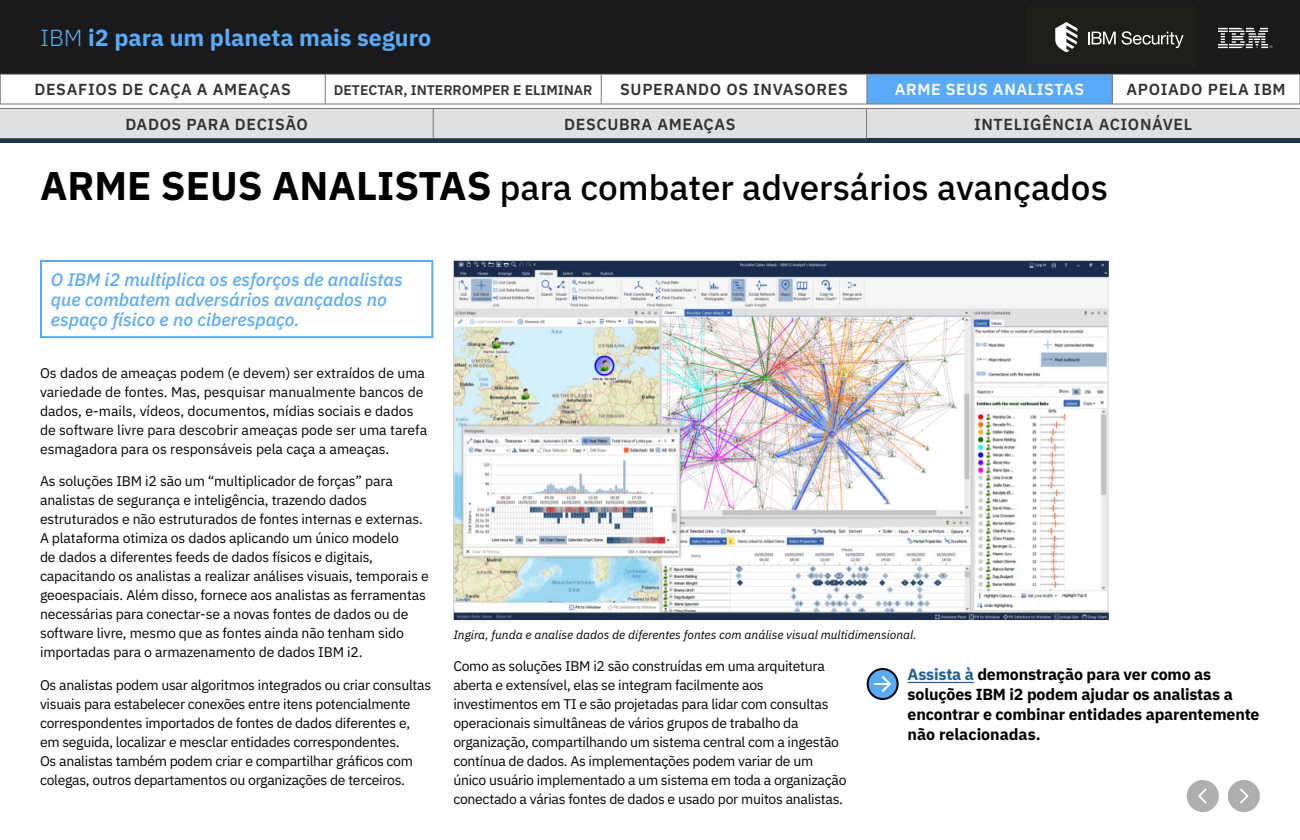
<style>
.page{position:relative;width:1300px;height:840px;background:#fff}
.page>*{position:absolute;margin:0;border:0;box-sizing:border-box;transform-origin:0 0}
.Pagehead{font:500 35px "IBM Plex Sans";color:#000}
.Leftblue{font:700 23.3px "IBM Plex Sans";color:#5aaafa}
.Callout{font:italic 500 18px/20px "IBM Plex Sans";color:#5aaafa}
.Linkbold{font:700 16px/20px "IBM Plex Sans";letter-spacing:-.01em;color:#000}
.Table{font:600 16px "IBM Plex Sans";letter-spacing:.04em;color:#323232}
.Tablewhite{font:600 16px "IBM Plex Sans";letter-spacing:.04em;color:#fff}
.Body{font:14px/19px "IBM Plex Sans";letter-spacing:-.02em;color:#000}
.Body-2{font:14px/19px "IBM Plex Sans";color:#000}
.Table-2{font:600 14px "IBM Plex Sans";color:#323232}
.Figure{font:italic 12px "IBM Plex Sans";color:#000}
.s1{font-weight:300}
.s2{font-weight:700;font-size:40px}
.s3{color:#215e9e}
</style>
<div class="page">
<div style="left:0;top:0;width:1300px;height:74px;background:#1a1a1a"></div>
<div style="left:1027px;top:8px;width:169px;height:59px;background:#1e1f1d"></div>
<svg style="left:1055px;top:22px;width:22px;height:30px"></svg>
<svg style="left:1088px;top:32px;width:28px;height:12px"></svg>
<svg style="left:1122px;top:31px;width:62px;height:17px"></svg>
<svg style="left:1218px;top:28px;width:54px;height:20px"></svg>
<svg style="left:1228px;top:780px;width:32px;height:32px"></svg>
<svg style="left:1187px;top:780px;width:32px;height:32px"></svg>
<div style="left:0;top:138px;width:1300px;height:5px;background:#1d3649"></div>
<div style="left:40px;top:260px;width:393px;height:78px;border:2px solid #5aaafa"></div>
<img style="left:453px;top:260px;width:656px;height:360px">
<svg style="left:868px;top:669px;width:30px;height:30px"></svg>
<div style="left:867px;top:668px;width:32px;height:32px;border:2px solid #000;border-radius:50%"></div>
<svg style="left:875px;top:674px;width:18px;height:20px"></svg>
<svg style="left:0;top:74px;width:1300px;height:64px"></svg>
<hr style="left:0;top:108px;width:433px;height:1px;background:#777677">
<hr style="left:433px;top:108px;width:433px;height:1px;background:#777677">
<hr style="left:866px;top:108px;width:434px;height:1px;background:#777677">
<hr style="left:908px;top:682px;width:66px;height:1px;background:#215e9e">
<p class="Leftblue" style="left:40px;top:19px;width:393px"><span class="s1">IBM</span> i2 para um planeta mais seguro</p>
<p class="Table" style="left:34px;top:77px;width:258px">DESAFIOS DE CAÇA A AMEAÇAS</p>
<p class="Table-2" style="left:334px;top:79px;width:260px">DETECTAR, INTERROMPER E ELIMINAR</p>
<p class="Table" style="left:620px;top:77px;width:229px">SUPERANDO OS INVASORES</p>
<p class="Tablewhite" style="left:895px;top:77px;width:191px">ARME SEUS ANALISTAS</p>
<p class="Table" style="left:1127px;top:77px;width:161px">APOIADO PELA IBM</p>
<p class="Table" style="left:125px;top:111px;width:184px">DADOS PARA DECISÃO</p>
<p class="Table" style="left:564px;top:111px;width:173px">DESCUBRA AMEAÇAS</p>
<p class="Table" style="left:974px;top:111px;width:220px">INTELIGÊNCIA ACIONÁVEL</p>
<p class="Pagehead" style="left:40px;top:160px;width:1070px"><span class="s2">ARME SEUS ANALISTAS</span> para combater adversários avançados</p>
<p class="Callout" style="left:51px;top:268px;width:353px">O IBM i2 multiplica os esforços de analistas que combatem adversários avançados no espaço físico e no ciberespaço.</p>
<p class="Body-2" style="left:40px;top:362px;width:389px">Os dados de ameaças podem (e devem) ser extraídos de uma variedade de fontes. Mas, pesquisar manualmente bancos de dados, e-mails, vídeos, documentos, mídias sociais e dados de software livre para descobrir ameaças pode ser uma tarefa esmagadora para os responsáveis pela caça a ameaças.</p>
<p class="Body" style="left:40px;top:471px;width:390px">As soluções IBM i2 são um “multiplicador de forças” para analistas de segurança e inteligência, trazendo dados estruturados e não estruturados de fontes internas e externas.<br>A plataforma otimiza os dados aplicando um único modelo<br>de dados a diferentes feeds de dados físicos e digitais, capacitando os analistas a realizar análises visuais, temporais e geoespaciais. Além disso, fornece aos analistas as ferramentas necessárias para conectar-se a novas fontes de dados ou de software livre, mesmo que as fontes ainda não tenham sido importadas para o armazenamento de dados IBM i2.</p>
<p class="Body" style="left:40px;top:674px;width:393px">Os analistas podem usar algoritmos integrados ou criar consultas visuais para estabelecer conexões entre itens potencialmente correspondentes importados de fontes de dados diferentes e, em seguida, localizar e mesclar entidades correspondentes.<br>Os analistas também podem criar e compartilhar gráficos com colegas, outros departamentos ou organizações de terceiros.</p>
<p class="Figure" style="left:453px;top:625px;width:465px">Ingira, funda e analise dados de diferentes fontes com análise visual multidimensional.</p>
<p class="Body" style="left:453px;top:655px;width:395px">Como as soluções IBM i2 são construídas em uma arquitetura aberta e extensível, elas se integram facilmente aos investimentos em TI e são projetadas para lidar com consultas operacionais simultâneas de vários grupos de trabalho da organização, compartilhando um sistema central com a ingestão contínua de dados. As implementações podem variar de um único usuário implementado a um sistema em toda a organização conectado a várias fontes de dados e usado por muitos analistas.</p>
<p class="Linkbold" style="left:908px;top:663px;width:353px"><span class="s3">Assista à</span> demonstração para ver como as soluções IBM i2 podem ajudar os analistas a encontrar e combinar entidades aparentemente não relacionadas.</p>
</div>
